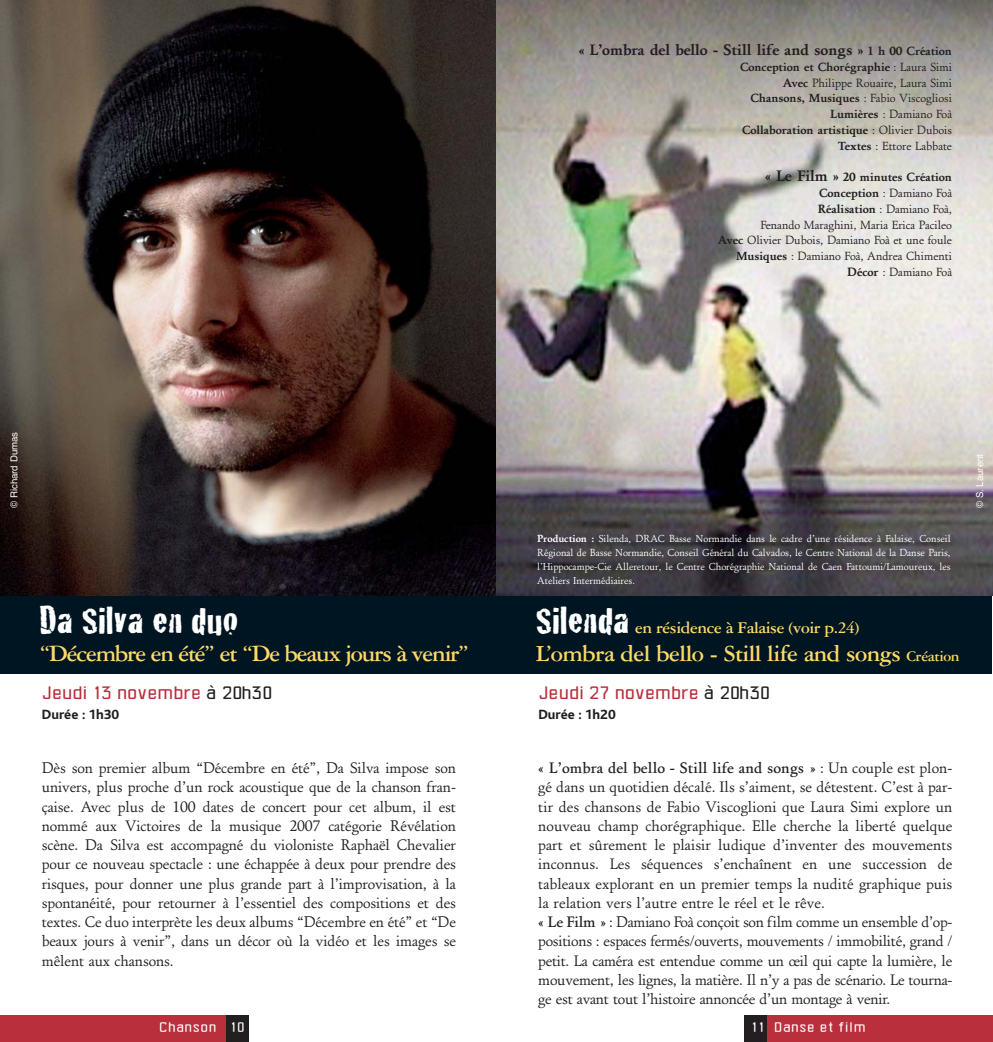
<style>
.page{position:relative;width:993px;height:1042px;background:#fff}
.page>*{position:absolute;margin:0;border:0;box-sizing:border-box;transform-origin:0 0}
.t1{font:38.5px "Cracked";color:#fff;scale:1.15 1}
.t2{font:700 24.5px "Garamond Three";letter-spacing:-.025em;color:#fdda67}
.t3{font:700 24.5px "Garamond Three";letter-spacing:-.05em;color:#fdda67}
.t4{font:21px "Deluxe";color:#b92f3c}
.t5{font:700 17.5px "Garamond Three";letter-spacing:-.025em;color:#fdda67}
.t6{font:15.75px/19.2px "EADS Antic";color:#231f20}
.t7{font:700 15.75px "EADS Antic";letter-spacing:-.005em;color:#231f20}
.t8{font:15.75px "Deluxe";letter-spacing:.045em;color:#fff}
.t9{font:800 14px "Bliss";color:#231f20}
.t10{font:12.25px/15.8px "EADS Antic";letter-spacing:-.005em;color:#231f20;text-align:right}
.t11{font:10.5px/14px "EADS Antic";letter-spacing:-.005em;color:#fff;text-align:justify}
.t12{font:9.62px "Helvetica";color:#fff}
.s1{color:#231f20}
.s2{font-size:12.25px}
.s3{font-weight:700}
.s4{font-weight:700;font-size:15.75px}
.s5{font-family:"Cracked";font-weight:400;font-size:38.5px;color:#fff}
.s6{font-size:15.75px}
.s7{font-weight:500}
</style>
<div class="page">
<div style="left:743px;top:1015px;width:23px;height:27px;background:#231f20"></div>
<div style="left:495px;top:596px;width:496px;height:77px;background:#001522"></div>
<img style="left:495px;top:0;width:496px;height:596px">
<div style="left:766px;top:1015px;width:225px;height:27px;background:#b92f3c"></div>
<div style="left:226px;top:1015px;width:23px;height:27px;background:#231f20"></div>
<div style="left:0;top:596px;width:495px;height:77px;background:#001522"></div>
<svg style="left:0;top:0;width:495px;height:596px;background:#41332e"></svg>
<div style="left:0;top:1015px;width:226px;height:27px;background:#b92f3c"></div>
<p class="t12" style="left:10px;top:508px;width:78px;rotate:-90deg">© Richard Dumas</p>
<h1 class="t1" style="left:39px;top:608px;width:174px">Da Silva en duo</h1>
<h2 class="t3" style="left:39px;top:645px;width:431px">“Décembre en été” et “De beaux jours à venir”</h2>
<h3 class="t4" style="left:42px;top:678px;width:231px">Jeudi 13 novembre <span class="s1">à 20h30</span></h3>
<p class="t9" style="left:42px;top:709px;width:79px">Durée : 1h30</p>
<p class="t6" style="left:42px;top:760px;width:415px;text-align:justify">Dès son premier album “Décembre en été”, Da Silva impose son univers, plus proche d’un rock acoustique que de la chanson fran&shy;çaise. Avec plus de 100 dates de concert pour cet album, il est nommé aux Victoires de la musique 2007 catégorie Révélation scène. Da Silva est accompagné du violoniste Raphaël Chevalier pour ce nouveau spectacle : une échappée à deux pour prendre des risques, pour donner une plus grande part à l’improvisation, à la spontanéité, pour retourner à l’essentiel des compositions et des textes. Ce duo interprète les deux albums “Décembre en été” et “De beaux jours à venir”, dans un décor où la vidéo et les images se mêlent aux chansons.</p>
<p class="t8" style="left:159px;top:1017px;width:86px">Chanson 10</p>
<p class="t7" style="left:578px;top:44px;width:375px">« L’ombra del bello - Still life and songs » <span class="s2">1 h 00 Création</span></p>
<p class="t10" style="left:739px;top:60px;width:213px"><span class="s3">Conception et Chorégraphie</span> : Laura Simi <span class="s3">Avec</span> Philippe Rouaire, Laura Simi <span class="s3">Chansons, Musiques</span> : Fabio Viscogliosi <span class="s3">Lumières</span> : Damiano Foà<br><span class="s3">Collaboration artistique</span> : Olivier Dubois <span class="s3">Textes</span> : Ettore Labbate</p>
<p class="t10" style="left:717px;top:171px;width:236px"><span class="s4">« Le Film »</span> <span class="s3">20 minutes Création<br>Conception</span> : Damiano Foà<br><span class="s3">Réalisation</span> : Damiano Foà,<br>Fenando Maraghini, Maria Erica Pacileo<br><span class="s3">Avec</span> Olivier Dubois, Damiano Foà et une foule<br><span class="s3">Musiques</span> : Damiano Foà, Andrea Chimenti<br><span class="s3">Décor</span> : Damiano Foà</p>
<p class="t11" style="left:537px;top:532px;width:415px"><span class="s3">Production :</span> Silenda, DRAC Basse Normandie dans le cadre d’une résidence à Falaise, Conseil Régional de Basse Normandie, Conseil Général du Calvados, le Centre National de la Danse Paris, l’Hippocampe-Cie Alleretour, le Centre Chorégraphie National de Caen Fattoumi/Lamoureux, les Ateliers Intermédiaires.</p>
<p class="t5" style="left:535px;top:622px;width:325px"><span class="s5">Silenda</span> en résidence à Falaise (voir p.24)</p>
<h2 class="t2" style="left:535px;top:645px;width:425px">L’ombra del bello - Still life and songs <span class="s6">Création</span></h2>
<h3 class="t4" style="left:538px;top:678px;width:232px">Jeudi 27 novembre <span class="s1">à 20h30</span></h3>
<p class="t9" style="left:538px;top:709px;width:79px">Durée : 1h20</p>
<p class="t12" style="left:975px;top:508px;width:56px;rotate:-90deg">© S. Laurent</p>
<p class="t6" style="left:538px;top:760px;width:415px"><span class="s7">« L’ombra del bello - Still life and songs »</span> : Un couple est plon&shy;gé dans un quotidien décalé. Ils s’aiment, se détestent. C’est à par&shy;tir des chansons de Fabio Viscoglioni que Laura Simi explore un nouveau champ chorégraphique. Elle cherche la liberté quelque part et sûrement le plaisir ludique d’inventer des mouvements inconnus. Les séquences s’enchaînent en une succession de tableaux explorant en un premier temps la nudité graphique puis la relation vers l’autre entre le réel et le rêve.<br><span class="s7">« Le Film »</span> : Damiano Foà conçoit son film comme un ensemble d’op&shy;positions : espaces fermés/ouverts, mouvements / immobilité, grand / petit. La caméra est entendue comme un œil qui capte la lumière, le mouvement, les lignes, la matière. Il n’y a pas de scénario. Le tourna&shy;ge est avant tout l’histoire annoncée d’un montage à venir.</p>
<p class="t8" style="left:751px;top:1017px;width:116px">11 Danse et film</p>
</div>
